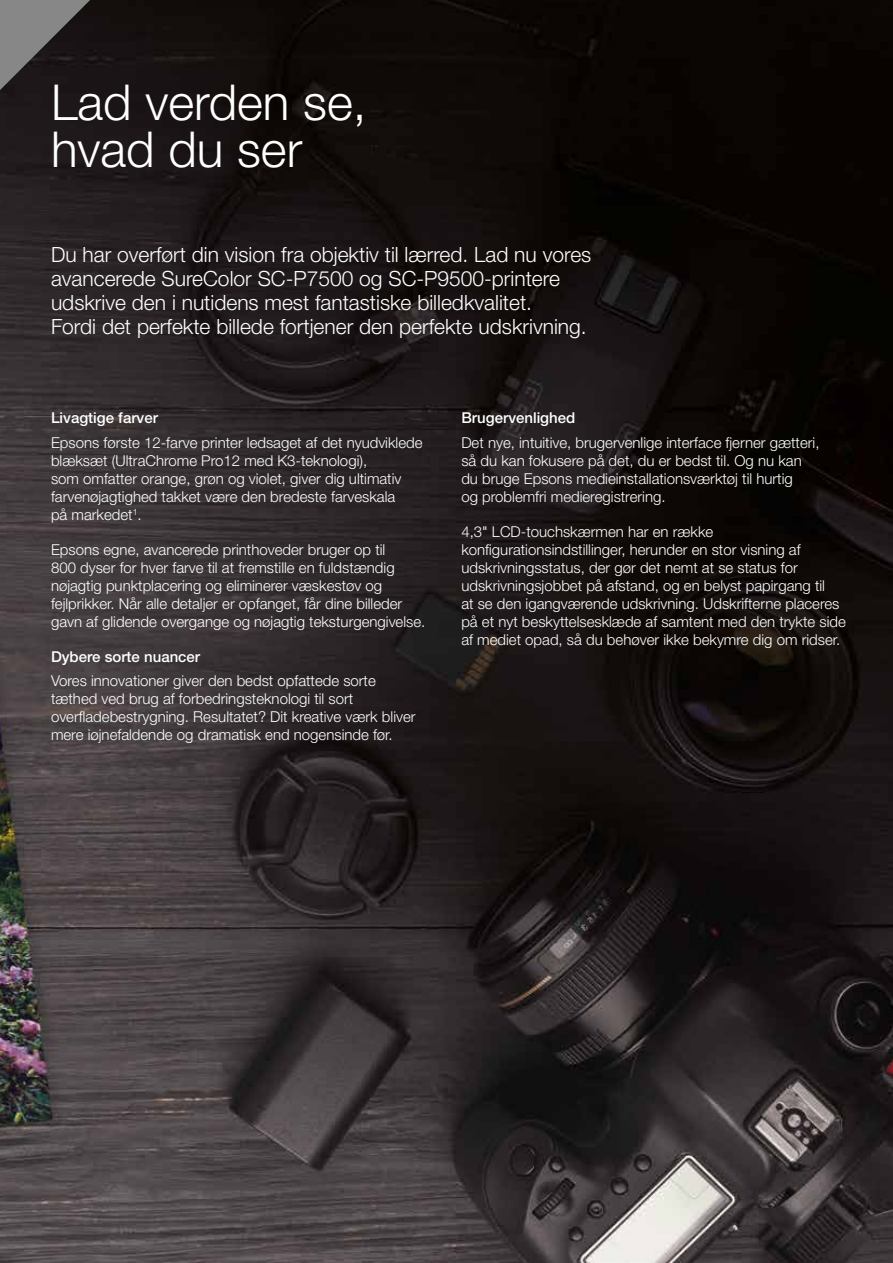
<style>
.page{position:relative;width:893px;height:1263px;background:#fff}
.page>*{position:absolute;margin:0;border:0;box-sizing:border-box;transform-origin:0 0}
.t1{font:300 49.5px/46.5px "Helvetica Neue LT Pro";color:#fff}
.t2{font:300 21px/24px "Helvetica Neue LT Pro";color:#fff}
.t3{font:300 15px/18px "Helvetica Neue LT Pro";color:#fff}
.t4{font:500 15px "Helvetica Neue LT Pro";color:#fff}
</style>
<div class="page">
<img style="left:0;top:0;width:893px;height:1263px">
<svg style="left:0;top:0;width:90px;height:90px;background:#514e4f"></svg>
<h1 class="t1" style="left:51px;top:78px;width:317px">Lad verden se, hvad du ser</h1>
<p class="t2" style="left:51px;top:242px;width:542px">Du har overført din vision fra objektiv til lærred. Lad nu vores avancerede SureColor SC-P7500 og SC-P9500-printere udskrive den i nutidens mest fantastiske billedkvalitet.<br>Fordi det perfekte billede fortjener den perfekte udskrivning.</p>
<p class="t4" style="left:51px;top:409px;width:109px">Livagtige farver</p>
<p class="t3" style="left:51px;top:433px;width:373px">Epsons første 12-farve printer ledsaget af det nyudviklede blæksæt (UltraChrome Pro12 med K3-teknologi),<br>som omfatter orange, grøn og violet, giver dig ultimativ farvenøjagtighed takket være den bredeste farveskala<br>på markedet<sup>1</sup>.</p>
<p class="t3" style="left:51px;top:540px;width:376px">Epsons egne, avancerede printhoveder bruger op til<br>800 dyser for hver farve til at fremstille en fuldstændig nøjagtig punktplacering og eliminerer væskestøv og fejlprikker. Når alle detaljer er opfanget, får dine billeder gavn af glidende overgange og nøjagtig teksturgengivelse.</p>
<p class="t4" style="left:51px;top:647px;width:151px">Dybere sorte nuancer</p>
<p class="t3" style="left:51px;top:671px;width:366px">Vores innovationer giver den bedst opfattede sorte tæthed ved brug af forbedringsteknologi til sort overfladebestrygning. Resultatet? Dit kreative værk bliver mere iøjnefaldende og dramatisk end nogensinde før.</p>
<p class="t4" style="left:461px;top:409px;width:115px">Brugervenlighed</p>
<p class="t3" style="left:461px;top:433px;width:360px">Det nye, intuitive, brugervenlige interface fjerner gætteri, så du kan fokusere på det, du er bedst til. Og nu kan du bruge Epsons medieinstallationsværktøj til hurtig<br>og problemfri medieregistrering.</p>
<p class="t3" style="left:461px;top:522px;width:386px">4,3" LCD-touchskærmen har en række konfigurationsindstillinger, herunder en stor visning af udskrivningsstatus, der gør det nemt at se status for udskrivningsjobbet på afstand, og en belyst papirgang til<br>at se den igangværende udskrivning. Udskrifterne placeres på et nyt beskyttelsesklæde af samtent med den trykte side af mediet opad, så du behøver ikke bekymre dig om ridser.</p>
</div>
